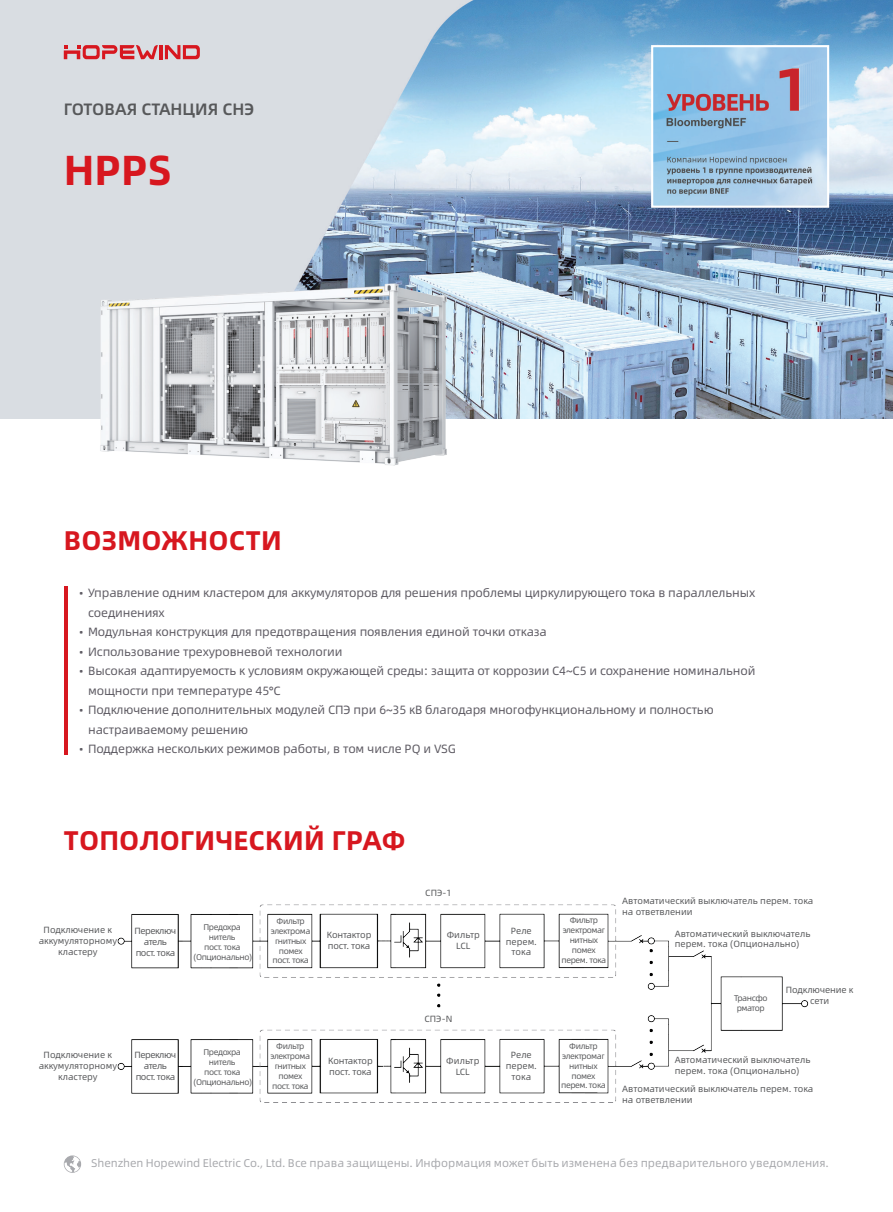
<style>
.page{position:relative;width:893px;height:1212px;background:#fff}
.page>*{position:absolute;margin:0;border:0;box-sizing:border-box;transform-origin:0 0}
.t1{font:700 42px "Alibaba Sans";color:#d7171f}
.t2{font:700 27px "Alibaba Sans";letter-spacing:.005em;color:#d7171f}
.t3{font:500 16.5px "Alibaba Sans";color:#57585a}
.t4{font:12px/19.5px "Alibaba Sans";letter-spacing:-.01em;color:#5e5b63}
.t5{font:11.25px "Alibaba Sans";letter-spacing:.005em;color:#a8a9ad}
.t6{font:9px/10.8px "Alibaba Sans";color:#57585a;text-align:center}
.t7{font:9px "Alibaba Sans";letter-spacing:-.05em;color:#57585a}
.t8{font:8.25px "Alibaba Sans";letter-spacing:-.05em;color:#57585a}
</style>
<div class="page">
<svg style="left:64px;top:1155px;width:17px;height:18px"></svg>
<img style="left:117px;top:904px;width:692px;height:199px">
<img style="left:0;top:0;width:893px;height:419px">
<img style="left:63px;top:238px;width:426px;height:228px">
<hr style="left:159px;top:45px;width:3px;height:14px;background:#d7171f">
<svg style="left:165px;top:45px;width:35px;height:14px"></svg>
<svg style="left:64px;top:45px;width:94px;height:14px"></svg>
<hr style="left:64px;top:586px;width:4px;height:169px;background:#d7171f">
<img style="left:654px;top:48px;width:172px;height:157px">
<div style="left:651px;top:45px;width:178px;height:163px;border:2px solid #fff"></div>
<p class="t3" style="left:64px;top:96px;width:192px">ГОТОВАЯ СТАНЦИЯ СНЭ</p>
<p class="t1" style="left:64px;top:137px;width:110px">HPPS</p>
<p class="t2" style="left:64px;top:519px;width:219px">ВОЗМОЖНОСТИ</p>
<p class="t4" style="left:88px;top:582px;width:669px;text-indent:-9px">• Управление одним кластером для аккумуляторов для решения проблемы циркулирующего тока в параллельных соединениях</p>
<p class="t4" style="left:80px;top:621px;width:469px">• Модульная конструкция для предотвращения появления единой точки отказа</p>
<p class="t4" style="left:80px;top:641px;width:265px">• Использование трехуровневой технологии</p>
<p class="t4" style="left:88px;top:660px;width:669px;text-indent:-9px">• Высокая адаптируемость к условиям окружающей среды: защита от коррозии C4~C5 и сохранение номинальной мощности при температуре 45°C</p>
<p class="t4" style="left:88px;top:699px;width:627px;text-indent:-9px">• Подключение дополнительных модулей СПЭ при 6~35 кВ благодаря многофункциональному и полностью настраиваемому решению</p>
<p class="t4" style="left:80px;top:738px;width:378px">• Поддержка нескольких режимов работы, в том числе PQ и VSG</p>
<p class="t2" style="left:64px;top:819px;width:343px">ТОПОЛОГИЧЕСКИЙ ГРАФ</p>
<p class="t6" style="left:425px;top:887px;width:28px">СПЭ-1</p>
<p class="t6" style="left:622px;top:895px;width:193px;text-align:left">Автоматический выключатель перем. тока на ответвлении</p>
<p class="t6" style="left:39px;top:924px;width:80px">Подключение к аккумуляторному кластеру</p>
<p class="t7" style="left:135px;top:924px;width:43px">Переключ</p>
<p class="t6" style="left:144px;top:936px;width:25px">атель</p>
<p class="t7" style="left:136px;top:946px;width:41px">пост. тока</p>
<p class="t8" style="left:204px;top:921px;width:39px">Предохра</p>
<p class="t8" style="left:209px;top:931px;width:28px">нитель</p>
<p class="t8" style="left:204px;top:941px;width:38px">пост. тока</p>
<p class="t8" style="left:193px;top:951px;width:60px">(Опционально)</p>
<p class="t6" style="left:39px;top:1049px;width:80px">Подключение к аккумуляторному кластеру</p>
<p class="t7" style="left:135px;top:1048px;width:43px">Переключ</p>
<p class="t6" style="left:144px;top:1060px;width:25px">атель</p>
<p class="t7" style="left:136px;top:1070px;width:41px">пост. тока</p>
<p class="t8" style="left:204px;top:1046px;width:39px">Предохра</p>
<p class="t8" style="left:209px;top:1056px;width:28px">нитель</p>
<p class="t8" style="left:204px;top:1065px;width:38px">пост. тока</p>
<p class="t8" style="left:193px;top:1075px;width:60px">(Опционально)</p>
<p class="t8" style="left:277px;top:915px;width:30px">Фильтр</p>
<p class="t8" style="left:271px;top:925px;width:41px">электрома</p>
<p class="t8" style="left:275px;top:934px;width:33px">гнитных</p>
<p class="t8" style="left:279px;top:944px;width:25px">помех</p>
<p class="t8" style="left:273px;top:954px;width:38px">пост. тока</p>
<p class="t8" style="left:276px;top:1040px;width:30px">Фильтр</p>
<p class="t8" style="left:271px;top:1050px;width:41px">электрома</p>
<p class="t8" style="left:275px;top:1060px;width:33px">гнитных</p>
<p class="t8" style="left:278px;top:1070px;width:25px">помех</p>
<p class="t8" style="left:272px;top:1079px;width:38px">пост. тока</p>
<p class="t8" style="left:570px;top:914px;width:30px">Фильтр</p>
<p class="t8" style="left:563px;top:924px;width:44px">электромаг</p>
<p class="t8" style="left:570px;top:934px;width:30px">нитных</p>
<p class="t8" style="left:572px;top:944px;width:25px">помех</p>
<p class="t8" style="left:561px;top:954px;width:46px">перем. тока</p>
<p class="t6" style="left:511px;top:925px;width:22px">Реле</p>
<p class="t6" style="left:506px;top:935px;width:33px">перем.</p>
<p class="t6" style="left:512px;top:946px;width:21px">тока</p>
<p class="t6" style="left:327px;top:929px;width:46px;text-align:left">Контактор пост. тока</p>
<p class="t6" style="left:675px;top:927px;width:137px;text-align:left">Автоматический выключатель перем. тока (Опционально)</p>
<p class="t6" style="left:447px;top:929px;width:35px">Фильтр<br>LCL</p>
<p class="t6" style="left:328px;top:1055px;width:46px;text-align:left">Контактор пост. тока</p>
<p class="t6" style="left:425px;top:1013px;width:29px">СПЭ-N</p>
<p class="t6" style="left:446px;top:1055px;width:35px">Фильтр<br>LCL</p>
<p class="t6" style="left:506px;top:1049px;width:33px">Реле перем. тока</p>
<p class="t8" style="left:569px;top:1040px;width:30px">Фильтр</p>
<p class="t8" style="left:562px;top:1049px;width:44px">электромаг</p>
<p class="t8" style="left:569px;top:1059px;width:30px">нитных</p>
<p class="t8" style="left:571px;top:1069px;width:25px">помех</p>
<p class="t8" style="left:561px;top:1079px;width:46px">перем. тока</p>
<p class="t8" style="left:734px;top:992px;width:35px">Трансфо</p>
<p class="t8" style="left:737px;top:1002px;width:30px">рматор</p>
<p class="t6" style="left:786px;top:984px;width:69px">Подключение к сети</p>
<p class="t6" style="left:675px;top:1054px;width:137px;text-align:left">Автоматический выключатель перем. тока (Опционально)</p>
<p class="t6" style="left:622px;top:1083px;width:193px;text-align:left">Автоматический выключатель перем. тока на ответвлении</p>
<p class="t5" style="left:91px;top:1154px;width:739px">Shenzhen Hopewind Electric Co., Ltd. Все права защищены. Информация может быть изменена без предварительного уведомления.</p>
</div>
